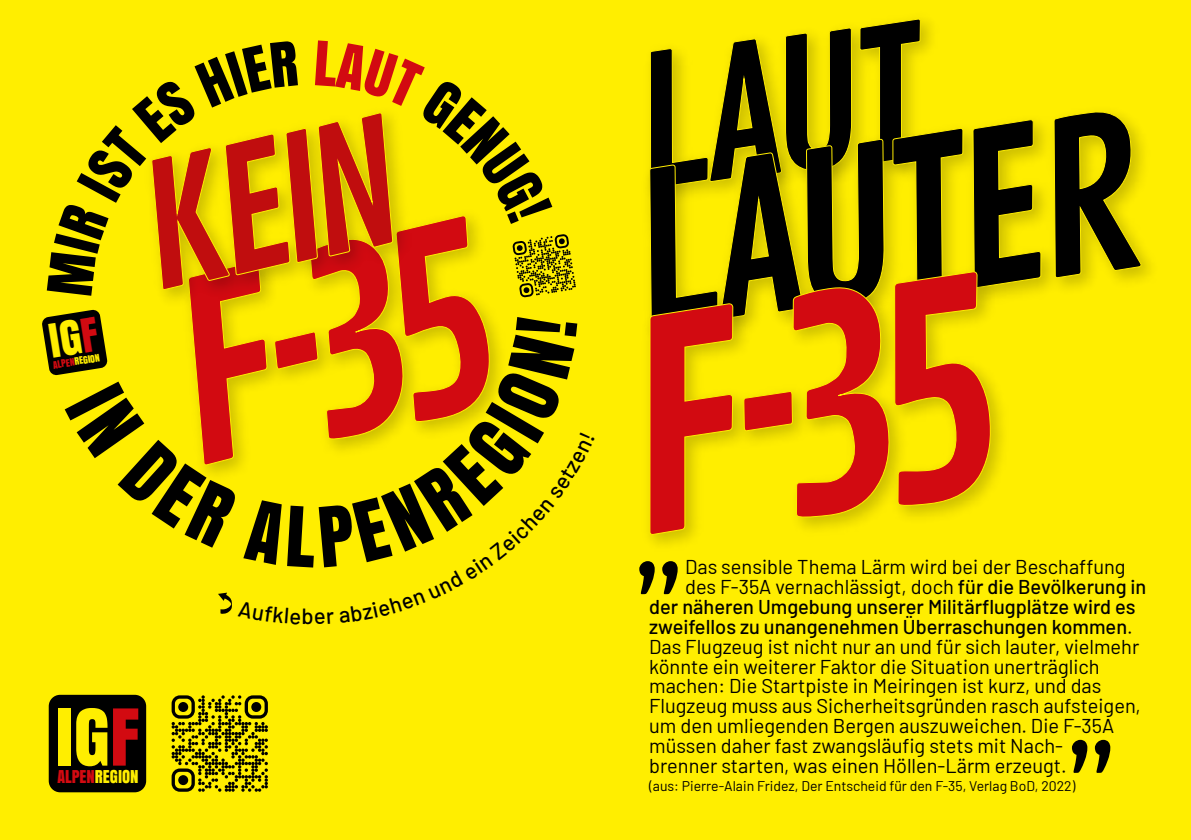
<style>
.page{position:relative;width:1191px;height:840px;background:#fff}
.page>*{position:absolute;margin:0;border:0;box-sizing:border-box;transform-origin:0 0}
.t1{font:208px "Contrail One";color:#000}
.t2{font:179.2px "Contrail One";color:#000}
.t3{font:170.6px "Contrail One";color:#c00d0e}
.t4{font:100px "Contrail One";color:#000}
.t5{font:73.4px "Anton";color:#fe0}
.t6{font:20px "Barlow";color:#000}
.t7{font:500 20px "Barlow";color:#000}
.t8{font:16.6px "Anton";color:#fe0}
.t9{font:14px "Barlow";color:#000}
.t10{font:9.6px "Anton";color:#fe0}
.s1{color:#d20a11}
.s2{font-weight:500}
.s3{font-weight:400}
</style>
<div class="page">
<div style="left:0;top:0;width:1191px;height:839px;background:#fe0"></div>
<div style="left:50px;top:695px;width:95px;height:95px;background:#000;border-radius:10px"></div>
<div style="left:49px;top:694px;width:97px;height:97px;border:2px solid #000;border-radius:10px"></div>
<img style="left:1041px;top:126px;width:110px;height:164px">
<svg style="left:1052px;top:113px;width:89px;height:165px"></svg>
<svg style="left:172px;top:695px;width:96px;height:96px"></svg>
<svg style="left:178px;top:774px;width:10px;height:10px"></svg>
<svg style="left:648px;top:20px;width:393px;height:515px"></svg>
<svg style="left:42px;top:114px;width:534px;height:500px"></svg>
<p class="t10" style="left:52px;top:357px;width:49px;rotate:-9deg"><span class="s1">ALPEN</span>REGION</p>
<h3 class="t3" style="left:123px;top:132px;width:262px;rotate:-11deg">KEIN</h3>
<h3 class="t5" style="left:55px;top:678px;width:85px">IG<span class="s1">F</span></h3>
<p class="t8" style="left:58px;top:763px;width:83px"><span class="s1">ALPEN</span>REGION</p>
<h2 class="t2" style="left:620px;top:21px;width:291px;rotate:-7deg">LAUT</h2>
<h1 class="t1" style="left:616px;top:133px;width:513px;rotate:-7deg">LAUTER</h1>
<p class="t6" style="left:685px;top:552px;width:442px">Das sensible Thema Lärm wird bei der Beschaffung</p>
<p class="t6" style="left:685px;top:572px;width:463px">des F-35A vernachlässigt, doch <span class="s2">für die Bevölkerung in</span></p>
<p class="t7" style="left:649px;top:594px;width:488px">der näheren Umgebung unserer Militärflugplätze wird es</p>
<p class="t7" style="left:649px;top:614px;width:485px">zweifellos zu unangenehmen Überraschungen kommen<span class="s3">.</span></p>
<p class="t6" style="left:649px;top:631px;width:491px">Das Flugzeug ist nicht nur an und für sich lauter, vielmehr</p>
<p class="t6" style="left:649px;top:651px;width:452px">könnte ein weiterer Faktor die Situation unerträglich</p>
<p class="t6" style="left:649px;top:671px;width:454px">machen: Die Startpiste in Meiringen ist kurz, und das</p>
<p class="t6" style="left:649px;top:691px;width:493px">Flugzeug muss aus Sicherheitsgründen rasch aufsteigen,</p>
<p class="t6" style="left:649px;top:711px;width:466px">um den umliegenden Bergen auszuweichen. Die F-35A</p>
<p class="t6" style="left:649px;top:730px;width:415px">müssen daher fast zwangsläufig stets mit Nach-</p>
<p class="t6" style="left:649px;top:750px;width:419px">brenner starten, was einen Höllen-Lärm erzeugt.</p>
<p class="t9" style="left:649px;top:775px;width:428px">(aus: Pierre-Alain Fridez, Der Entscheid für den F-35, Verlag BoD, 2022)</p>
<h3 class="t4" style="left:634px;top:481px;width:53px">„</h3>
<h3 class="t4" style="left:1067px;top:659px;width:53px">„</h3>
</div>
